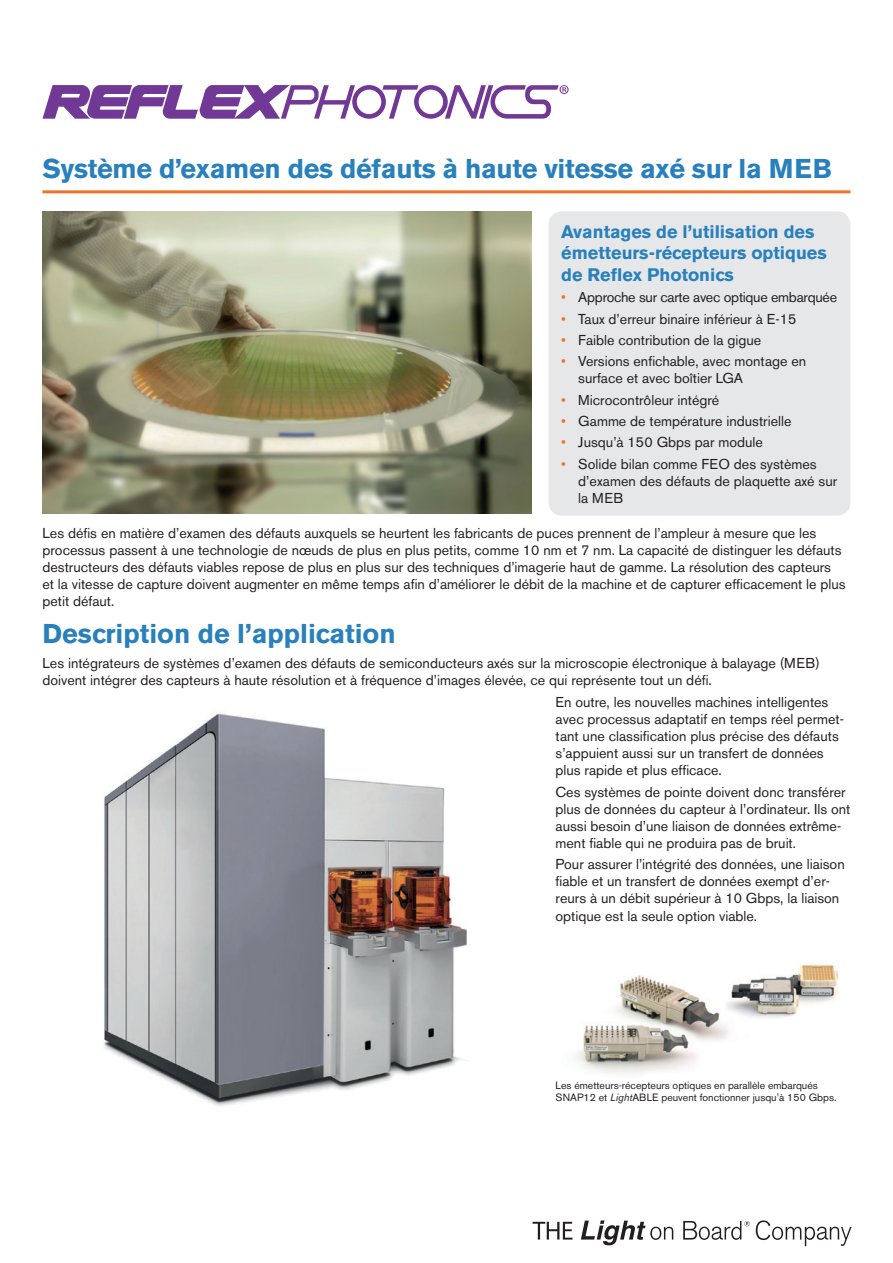
<style>
.page{position:relative;width:893px;height:1263px;background:#fff}
.page>*{position:absolute;margin:0;border:0;box-sizing:border-box;transform-origin:0 0}
.Title_0{font:700 27px "Akzidenz Grotesk BE";letter-spacing:-.01em;color:#2880bc}
.Title_2{font:700 27px "Akzidenz Grotesk BE";color:#2880bc}
.Title_3{font:700 18px/21.6px "Akzidenz Grotesk BE";color:#2880bc}
.Text{font:14.25px/17.1px "Akzidenz Grotesk BE";color:#231f20}
.Text_span{font:14.25px/17.1px "Akzidenz Grotesk BE";color:#231f20}
.Text-2{font:14.25px "Akzidenz Grotesk BE";letter-spacing:-.02em;color:#231f20}
.t1{font:10.5px/12.6px "Akzidenz Grotesk BE";color:#231f20}
.s1{color:#ef7426}
.s2{font-style:italic}
</style>
<div class="page">
<svg style="left:43px;top:85px;width:526px;height:34px"></svg>
<svg style="left:533px;top:1222px;width:39px;height:17px"></svg>
<svg style="left:581px;top:1220px;width:92px;height:25px"></svg>
<svg style="left:683px;top:1221px;width:67px;height:19px"></svg>
<svg style="left:756px;top:1220px;width:95px;height:26px"></svg>
<img style="left:103px;top:713px;width:364px;height:394px">
<hr style="left:43px;top:190px;width:807px;height:3px;background:#ef7426">
<div style="left:549px;top:211px;width:301px;height:305px;background:#e6e7e9;border-radius:14px"></div>
<img style="left:43px;top:211px;width:488px;height:303px">
<img style="left:573px;top:975px;width:145px;height:100px">
<img style="left:718px;top:964px;width:121px;height:76px">
<p class="Title_0" style="left:43px;top:153px;width:791px">Système d’examen des défauts à haute vitesse axé sur la MEB</p>
<p class="Title_3" style="left:561px;top:221px;width:267px">Avantages de l’utilisation des émetteurs-récepteurs optiques de Reflex Photonics</p>
<p class="Text-2" style="left:561px;top:289px;width:277px"><span class="s1">•</span> Approche sur carte avec optique embarquée</p>
<p class="Text" style="left:561px;top:310px;width:236px"><span class="s1">•</span> Taux d’erreur binaire inférieur à E-15</p>
<p class="Text" style="left:561px;top:331px;width:201px"><span class="s1">•</span> Faible contribution de la gigue</p>
<p class="Text" style="left:578px;top:353px;width:230px;text-indent:-17px"><span class="s1">•</span> Versions enfichable, avec montage en surface et avec boîtier LGA</p>
<p class="Text" style="left:561px;top:391px;width:160px"><span class="s1">•</span> Microcontrôleur intégré</p>
<p class="Text" style="left:561px;top:412px;width:232px"><span class="s1">•</span> Gamme de température industrielle</p>
<p class="Text" style="left:561px;top:434px;width:203px"><span class="s1">•</span> Jusqu’à 150 Gbps par module</p>
<p class="Text" style="left:578px;top:455px;width:260px;text-indent:-17px"><span class="s1">•</span> Solide bilan comme FEO des systèmes d’examen des défauts de plaquette axé sur la MEB</p>
<p class="Text" style="left:43px;top:524px;width:805px">Les défis en matière d’examen des défauts auxquels se heurtent les fabricants de puces prennent de l’ampleur à mesure que les processus passent à une technologie de nœuds de plus en plus petits, comme 10 nm et 7 nm. La capacité de distinguer les défauts destructeurs des défauts viables repose de plus en plus sur des techniques d’imagerie haut de gamme. La résolution des capteurs et la vitesse de capture doivent augmenter en même temps afin d’améliorer le débit de la machine et de capturer efficacement le plus petit défaut.</p>
<p class="Title_2" style="left:43px;top:618px;width:355px">Description de l’application</p>
<p class="Text" style="left:43px;top:655px;width:779px">Les intégrateurs de systèmes d’examen des défauts de semiconducteurs axés sur la microscopie électronique à balayage (MEB) doivent intégrer des capteurs à haute résolution et à fréquence d’images élevée, ce qui représente tout un défi.</p>
<p class="Text_span" style="left:556px;top:693px;width:290px">En outre, les nouvelles machines intelligentes avec processus adaptatif en temps réel permet&shy;tant une classification plus précise des défauts s’appuient aussi sur un transfert de données plus rapide et plus efficace.</p>
<p class="Text_span" style="left:556px;top:783px;width:296px">Ces systèmes de pointe doivent donc transférer plus de données du capteur à l’ordinateur. Ils ont aussi besoin d’une liaison de données extrême&shy;ment fiable qui ne produira pas de bruit.</p>
<p class="Text_span" style="left:556px;top:856px;width:291px">Pour assurer l’intégrité des données, une liaison fiable et un transfert de données exempt d’er&shy;reurs à un débit supérieur à 10 Gbps, la liaison optique est la seule option viable.</p>
<p class="t1" style="left:556px;top:1079px;width:282px">Les émetteurs-récepteurs optiques en parallèle embarqués<br>SNAP12 et <span class="s2">Light</span>ABLE peuvent fonctionner jusqu’à 150 Gbps.</p>
</div>
